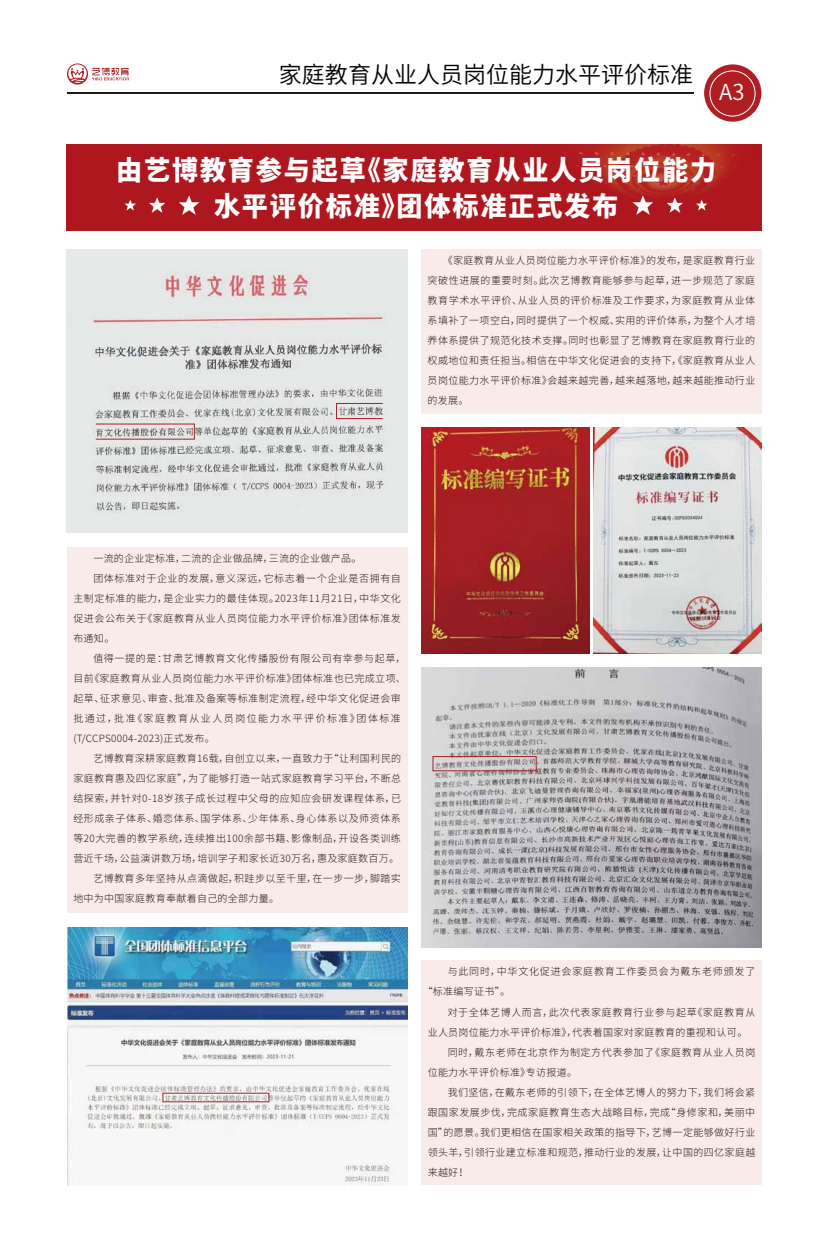
<style>
.page{position:relative;width:817px;height:1248px;background:#fff}
.page>*{position:absolute;margin:0;border:0;box-sizing:border-box;transform-origin:0 0}
.t1{font:800 27px/36px "Source Han Sans CN";letter-spacing:.07em;color:#fff;text-align:center}
.t2{font:23px "Source Han Sans CN";color:#040000}
.t3{font:22px "Source Han Sans CN";color:#fff}
.t4{font:300 10px/20px "Source Han Sans CN";letter-spacing:.04em;color:#221815;text-align:justify}
.t5{font:300 10px "Source Han Sans CN";letter-spacing:.06em;color:#221815}
.t6{font:300 10px/20px "Source Han Sans CN";letter-spacing:.08em;color:#221815}
.t7{font:300 10px "Source Han Sans CN";letter-spacing:.145em;color:#221815}
</style>
<div class="page">
<div style="left:704px;top:64px;width:57px;height:58px;background:#ae1e23;border-radius:50%"></div>
<div style="left:709px;top:70px;width:46px;height:47px;border:1px solid #fff;border-radius:50%"></div>
<hr style="left:67px;top:92px;width:626px;height:1px;background:#221815">
<svg style="left:67px;top:63px;width:62px;height:22px"></svg>
<div style="left:67px;top:547px;width:340px;height:365px;background:#f9ebea"></div>
<div style="left:421px;top:249px;width:340px;height:164px;background:#f9ebea"></div>
<div style="left:421px;top:960px;width:340px;height:224px;background:#f9ebea"></div>
<div style="left:66px;top:144px;width:695px;height:86px;background:#ae171e"></div>
<img style="left:563px;top:144px;width:173px;height:60px">
<svg style="left:632px;top:195px;width:21px;height:20px"></svg>
<svg style="left:666px;top:197px;width:16px;height:16px"></svg>
<svg style="left:695px;top:200px;width:12px;height:10px"></svg>
<svg style="left:179px;top:195px;width:20px;height:20px"></svg>
<svg style="left:149px;top:197px;width:16px;height:16px"></svg>
<svg style="left:125px;top:200px;width:11px;height:10px"></svg>
<img style="left:67px;top:927px;width:340px;height:257px">
<img style="left:66px;top:249px;width:341px;height:283px">
<img style="left:421px;top:427px;width:168px;height:226px">
<img style="left:593px;top:427px;width:168px;height:226px">
<img style="left:421px;top:668px;width:340px;height:279px">
<svg style="left:336px;top:404px;width:1px;height:14px"></svg>
<hr style="left:336px;top:403px;width:47px;height:1px;background:#a51f24">
<hr style="left:336px;top:418px;width:47px;height:1px;background:#a51f24">
<svg style="left:194px;top:424px;width:1px;height:14px"></svg>
<hr style="left:96px;top:438px;width:99px;height:1px;background:#a51f24">
<hr style="left:96px;top:423px;width:99px;height:1px;background:#a51f24">
<div style="left:432px;top:756px;width:104px;height:15px;border:1px solid #a51f24"></div>
<h2 class="t2" style="left:279px;top:62px;width:415px">家庭教育从业人员岗位能力水平评价标准</h2>
<h3 class="t3" style="left:719px;top:79px;width:27px">A3</h3>
<h1 class="t1" style="left:116px;top:152px;width:601px">由艺博教育参与起草《家庭教育从业人员岗位能力水平评价标准》团体标准正式发布</h1>
<p class="t4" style="left:427px;top:251px;width:329px;text-indent:15px">《家庭教育从业人员岗位能力水平评价标准》的发布，是家庭教育行业突破性进展的重要时刻。此次艺博教育能够参与起草，进一步规范了家庭教育学术水平评价、从业人员的评价标准及工作要求，为家庭教育从业体系填补了一项空白，同时提供了一个权威、实用的评价体系，为整个人才培养体系提供了规范化技术支撑。同时也彰显了艺博教育在家庭教育行业的权威地位和责任担当。相信在中华文化促进会的支持下，《家庭教育从业人员岗位能力水平评价标准》会越来越完善，越来越落地，越来越能推动行业的发展。</p>
<p class="t4" style="left:93px;top:548px;width:269px">一流的企业定标准，二流的企业做品牌，三流的企业做产品。</p>
<p class="t5" style="left:93px;top:572px;width:309px">团体标准对于企业的发展，意义深远，它标志着一个企业是否拥有自</p>
<p class="t4" style="left:73px;top:588px;width:329px">主制定标准的能力，是企业实力的最佳体现。2023年11月21日，中华文化</p>
<p class="t4" style="left:73px;top:608px;width:329px">促进会公布关于《家庭教育从业人员岗位能力水平评价标准》团体标准发</p>
<p class="t4" style="left:73px;top:628px;width:43px">布通知。</p>
<p class="t5" style="left:93px;top:652px;width:313px">值得一提的是：甘肃艺博教育文化传播股份有限公司有幸参与起草，</p>
<p class="t4" style="left:73px;top:668px;width:334px">目前《家庭教育从业人员岗位能力水平评价标准》团体标准也已完成立项、</p>
<p class="t4" style="left:73px;top:688px;width:329px">起草、征求意见、审查、批准及备案等标准制定流程，经中华文化促进会审</p>
<p class="t7" style="left:73px;top:712px;width:329px">批通过，批准《家庭教育从业人员岗位能力水平评价标准》团体标准</p>
<p class="t4" style="left:73px;top:728px;width:143px">(T/CCPS0004-2023)正式发布。</p>
<p class="t4" style="left:93px;top:748px;width:309px">艺博教育深耕家庭教育16载，自创立以来，一直致力于“让利国利民的</p>
<p class="t4" style="left:73px;top:768px;width:329px">家庭教育惠及四亿家庭”，为了能够打造一站式家庭教育学习平台，不断总</p>
<p class="t4" style="left:73px;top:788px;width:329px">结探索，并针对0-18岁孩子成长过程中父母的应知应会研发课程体系，已</p>
<p class="t4" style="left:73px;top:808px;width:329px">经形成亲子体系、婚恋体系、国学体系、少年体系、身心体系以及师资体系</p>
<p class="t4" style="left:73px;top:828px;width:329px">等20大完善的教学系统，连续推出100余部书籍、影像制品，开设各类训练</p>
<p class="t4" style="left:73px;top:848px;width:327px">营近千场，公益演讲数万场，培训学子和家长近30万名，惠及家庭数百万。</p>
<p class="t4" style="left:93px;top:868px;width:309px">艺博教育多年坚持从点滴做起，积跬步以至千里，在一步一步，脚踏实</p>
<p class="t4" style="left:73px;top:888px;width:207px">地中为中国家庭教育奉献着自己的全部力量。</p>
<p class="t6" style="left:422px;top:961px;width:334px;text-indent:25px">与此同时，中华文化促进会家庭教育工作委员会为戴东老师颁发了“标准编写证书”。</p>
<p class="t5" style="left:447px;top:1006px;width:309px">对于全体艺博人而言，此次代表家庭教育行业参与起草《家庭教育从</p>
<p class="t4" style="left:427px;top:1021px;width:321px">业人员岗位能力水平评价标准》，代表着国家对家庭教育的重视和认可。</p>
<p class="t5" style="left:447px;top:1046px;width:309px">同时，戴东老师在北京作为制定方代表参加了《家庭教育从业人员岗</p>
<p class="t4" style="left:427px;top:1061px;width:151px">位能力水平评价标准》专访报道。</p>
<p class="t4" style="left:447px;top:1081px;width:309px">我们坚信，在戴东老师的引领下，在全体艺博人的努力下，我们将会紧</p>
<p class="t4" style="left:427px;top:1101px;width:329px">跟国家发展步伐，完成家庭教育生态大战略目标，完成“身修家和，美丽中</p>
<p class="t4" style="left:427px;top:1121px;width:329px">国”的愿景。我们更相信在国家相关政策的指导下，艺博一定能够做好行业</p>
<p class="t4" style="left:427px;top:1141px;width:329px">领头羊，引领行业建立标准和规范，推动行业的发展，让中国的四亿家庭越</p>
<p class="t4" style="left:427px;top:1161px;width:42px">来越好！</p>
</div>
